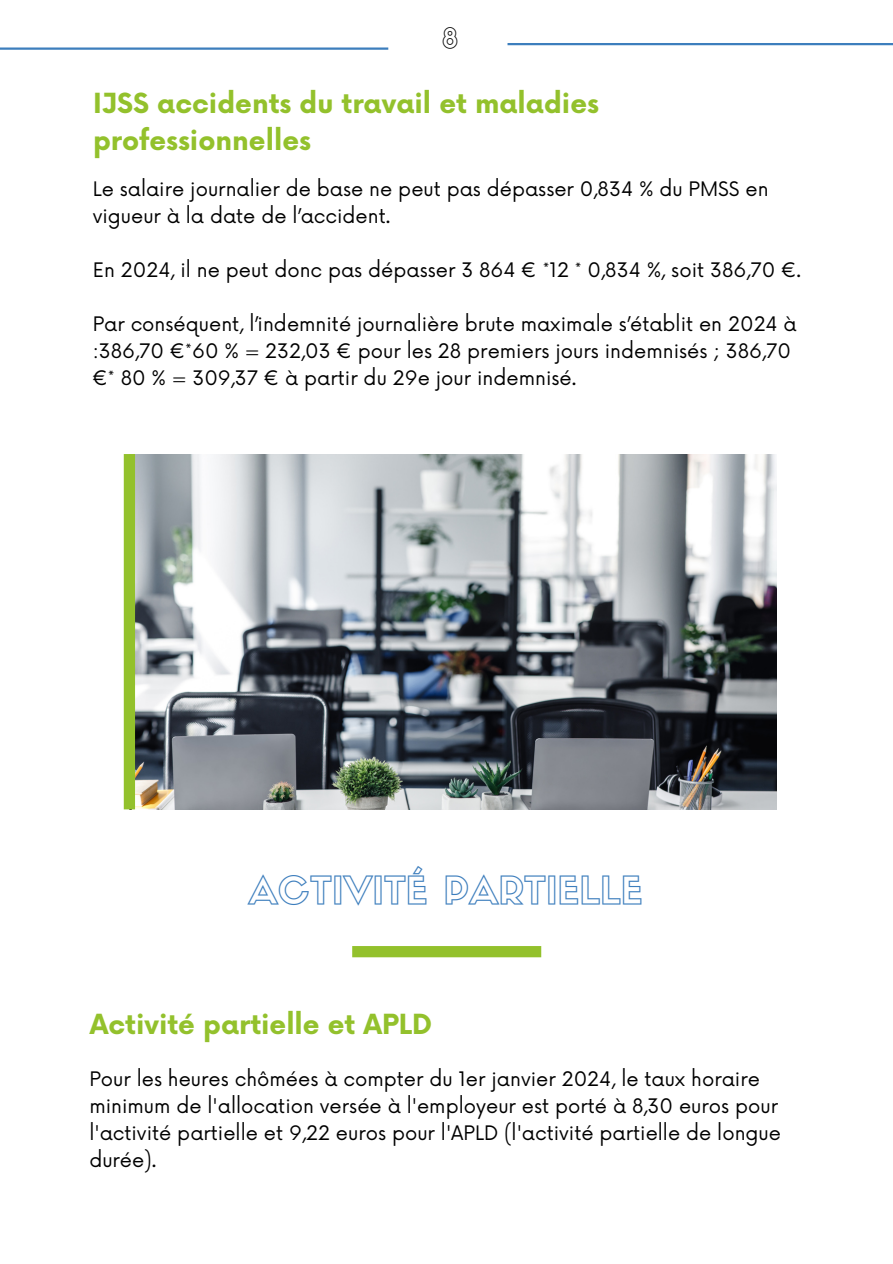
<style>
.page{position:relative;width:893px;height:1264px;background:#fff}
.page>*{position:absolute;margin:0;border:0;box-sizing:border-box;transform-origin:0 0}
.t1{font:37.5px "Sifonn Basic Outline";color:#3d7ebd}
.t2{font:700 27px/37.2px "Now";color:#93c12c}
.t3{font:27px "Sifonn Basic Outline";color:#000}
.t4{font:19.5px/27px "Now";color:#000}
</style>
<div class="page">
<hr style="left:0;top:47px;width:388px;height:3px;background:#3d7ebd">
<hr style="left:507px;top:43px;width:385px;height:2px;background:#3d7ebd">
<div style="left:352px;top:946px;width:189px;height:11px;background:#93c12c"></div>
<img style="left:135px;top:454px;width:641px;height:355px">
<div style="left:124px;top:454px;width:11px;height:355px;background:#93c12c"></div>
<h2 class="t3" style="left:442px;top:28px;width:18px">8</h2>
<h2 class="t2" style="left:93px;top:86px;width:507px">IJSS accidents du travail et maladies professionnelles</h2>
<p class="t4" style="left:93px;top:176px;width:677px">Le salaire journalier de base ne peut pas dépasser 0,834 % du PMSS en vigueur à la date de l’accident.</p>
<p class="t4" style="left:93px;top:257px;width:710px">En 2024, il ne peut donc pas dépasser 3 864 € *12 * 0,834 %, soit 386,70 €.</p>
<p class="t4" style="left:93px;top:311px;width:705px">Par conséquent, l’indemnité journalière brute maximale s’établit en 2024 à :386,70 €*60 % = 232,03 € pour les 28 premiers jours indemnisés ; 386,70 €* 80 % = 309,37 € à partir du 29e jour indemnisé.</p>
<h1 class="t1" style="left:248px;top:875px;width:395px">ACTIVITÉ PARTIELLE</h1>
<h2 class="t2" style="left:90px;top:1007px;width:344px">Activité partielle et APLD</h2>
<p class="t4" style="left:89px;top:1066px;width:693px">Pour les heures chômées à compter du 1er janvier 2024, le taux horaire minimum de l'allocation versée à l'employeur est porté à 8,30 euros pour l'activité partielle et 9,22 euros pour l'APLD (l'activité partielle de longue durée).</p>
</div>
